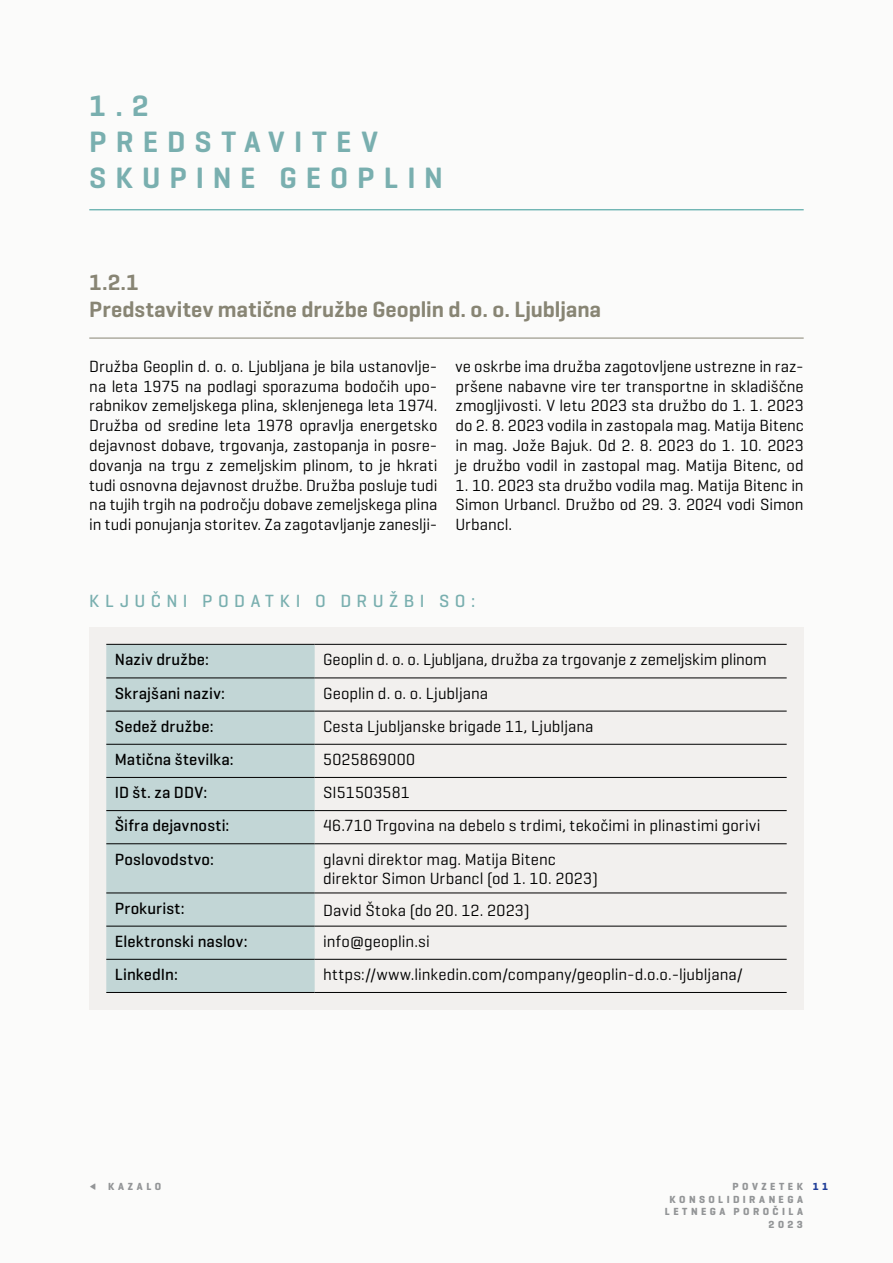
<style>
.page{position:relative;width:893px;height:1263px;background:#fbfbfa}
.page>*{position:absolute;margin:0;border:0;box-sizing:border-box;transform-origin:0 0}
.t1{font:600 30px/36px "Geogrotesque";letter-spacing:.3em;color:#79afaf}
.t2{font:600 22.5px/27px "Geogrotesque";color:#888574}
.t3{font:500 18px "Geogrotesque";letter-spacing:.305em;color:#79afaf}
.t4{font:16.5px/19.8px "Geogrotesque";color:#000;text-align:justify}
.t5{font:500 16.5px "Geogrotesque";letter-spacing:.01em;color:#000}
.t6{font:16.5px "Geogrotesque";letter-spacing:.02em;color:#000}
.t7{font:700 10.5px/12.6px "Geogrotesque";letter-spacing:.33em;color:#939597;text-align:right}
.t8{font:700 10.5px "Geogrotesque";color:#213f99}
.s1{font-size:19.5px}
</style>
<div class="page">
<div style="left:89px;top:627px;width:715px;height:383px;background:#f2f0ee"></div>
<div style="left:106px;top:645px;width:209px;height:347px;background:#c2d6d6"></div>
<hr style="left:106px;top:644px;width:209px;height:1px;background:#000">
<hr style="left:315px;top:644px;width:472px;height:1px;background:#000">
<hr style="left:106px;top:678px;width:209px;height:1px;background:#000">
<hr style="left:315px;top:678px;width:472px;height:1px;background:#000">
<hr style="left:106px;top:711px;width:209px;height:1px;background:#000">
<hr style="left:315px;top:711px;width:472px;height:1px;background:#000">
<hr style="left:106px;top:744px;width:209px;height:1px;background:#000">
<hr style="left:315px;top:744px;width:472px;height:1px;background:#000">
<hr style="left:106px;top:777px;width:209px;height:1px;background:#000">
<hr style="left:315px;top:777px;width:472px;height:1px;background:#000">
<hr style="left:106px;top:810px;width:209px;height:1px;background:#000">
<hr style="left:315px;top:810px;width:472px;height:1px;background:#000">
<hr style="left:106px;top:843px;width:209px;height:1px;background:#000">
<hr style="left:315px;top:843px;width:472px;height:1px;background:#000">
<hr style="left:106px;top:893px;width:209px;height:1px;background:#000">
<hr style="left:315px;top:893px;width:472px;height:1px;background:#000">
<hr style="left:106px;top:926px;width:209px;height:1px;background:#000">
<hr style="left:315px;top:926px;width:472px;height:1px;background:#000">
<hr style="left:106px;top:959px;width:209px;height:1px;background:#000">
<hr style="left:315px;top:959px;width:472px;height:1px;background:#000">
<hr style="left:106px;top:992px;width:209px;height:1px;background:#000">
<hr style="left:315px;top:992px;width:472px;height:1px;background:#000">
<hr style="left:89px;top:209px;width:715px;height:1px;background:#379896">
<hr style="left:89px;top:338px;width:715px;height:1px;background:#888574">
<h1 class="t1" style="left:89px;top:88px;width:355px">1.2<br>PREDSTAVITEV<br>SKUPINE GEOPLIN</h1>
<h2 class="t2" style="left:89px;top:269px;width:513px">1.2.1<br>Predstavitev matične družbe Geoplin d. o. o. Ljubljana</h2>
<p class="t4" style="left:455px;top:356px;width:350px">ve oskrbe ima družba zagotovljene ustrezne in raz&shy;pršene nabavne vire ter transportne in skladiščne zmogljivosti. V letu 2023 sta družbo do 1. 1. 2023 do 2. 8. 2023 vodila in zastopala mag. Matija Bitenc in mag. Jože Bajuk. Od 2. 8. 2023 do 1. 10. 2023 je družbo vodil in zastopal mag. Matija Bitenc, od</p>
<p class="t4" style="left:455px;top:474px;width:350px">1. 10. 2023 sta družbo vodila mag. Matija Bitenc in Simon Urbancl. Družbo od 29. 3. 2024 vodi Simon Urbancl.</p>
<p class="t4" style="left:89px;top:356px;width:350px">Družba Geoplin d. o. o. Ljubljana je bila ustanovlje&shy;na leta 1975 na podlagi sporazuma bodočih upo&shy;rabnikov zemeljskega plina, sklenjenega leta 1974.<br>Družba od sredine leta 1978 opravlja energetsko dejavnost dobave, trgovanja, zastopanja in posre&shy;dovanja na trgu z zemeljskim plinom, to je hkrati tudi osnovna dejavnost družbe. Družba posluje tudi na tujih trgih na področju dobave zemeljskega plina in tudi ponujanja storitev. Za zagotavljanje zaneslji-</p>
<p class="t3" style="left:89px;top:589px;width:387px">KLJUČNI PODATKI O DRUŽBI SO:</p>
<p class="t5" style="left:115px;top:649px;width:96px">Naziv družbe:</p>
<p class="t4" style="left:323px;top:649px;width:445px">Geoplin d. o. o. Ljubljana, družba za trgovanje z zemeljskim plinom</p>
<p class="t5" style="left:115px;top:683px;width:112px">Skrajšani naziv:</p>
<p class="t4" style="left:323px;top:683px;width:167px">Geoplin d. o. o. Ljubljana</p>
<p class="t5" style="left:115px;top:716px;width:100px">Sedež družbe:</p>
<p class="t4" style="left:323px;top:716px;width:272px">Cesta Ljubljanske brigade 11, Ljubljana</p>
<p class="t5" style="left:115px;top:749px;width:120px">Matična številka:</p>
<p class="t4" style="left:323px;top:749px;width:93px">5025869000</p>
<p class="t5" style="left:115px;top:782px;width:94px">ID št. za DDV:</p>
<p class="t4" style="left:323px;top:782px;width:88px">SI51503581</p>
<p class="t5" style="left:115px;top:815px;width:116px">Šifra dejavnosti:</p>
<p class="t4" style="left:323px;top:815px;width:439px">46.710 Trgovina na debelo s trdimi, tekočimi in plinastimi gorivi</p>
<p class="t5" style="left:115px;top:849px;width:101px">Poslovodstvo:</p>
<p class="t4" style="left:323px;top:849px;width:276px">glavni direktor mag. Matija Bitenc direktor Simon Urbancl (od 1. 10. 2023)</p>
<p class="t5" style="left:115px;top:898px;width:71px">Prokurist:</p>
<p class="t6" style="left:323px;top:900px;width:208px">David Štoka (do 20. 12. 2023)</p>
<p class="t5" style="left:115px;top:931px;width:134px">Elektronski naslov:</p>
<p class="t4" style="left:323px;top:931px;width:108px">info@geoplin.si</p>
<p class="t5" style="left:115px;top:964px;width:65px">LinkedIn:</p>
<p class="t4" style="left:323px;top:964px;width:421px">https://www.linkedin.com/company/geoplin-d.o.o.-ljubljana/</p>
<p class="t7" style="left:89px;top:1180px;width:73px"><span class="s1">∑</span> KAZALO</p>
<p class="t7" style="left:665px;top:1180px;width:140px">POVZETEK<br>KONSOLIDIRANEGA<br>LETNEGA POROČILA<br>2023</p>
<p class="t8" style="left:813px;top:1180px;width:17px">1 1</p>
</div>
